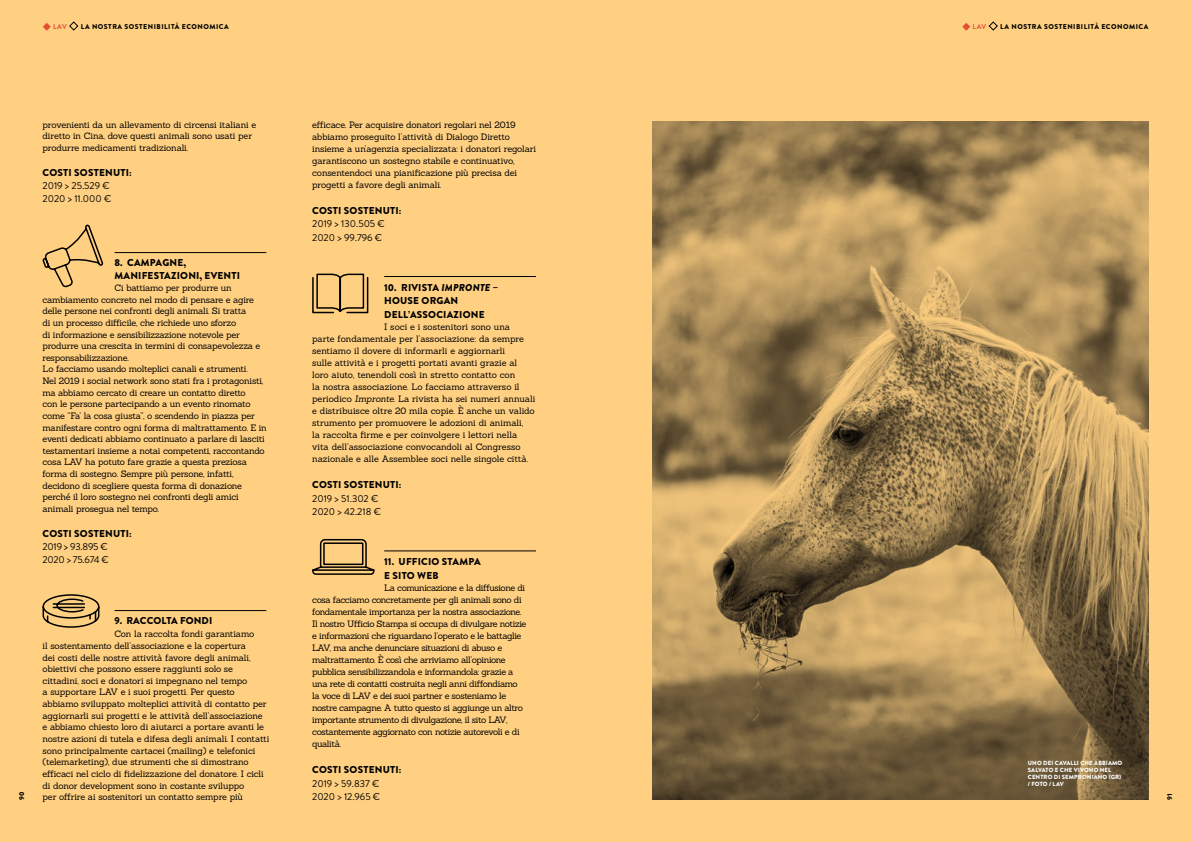
<style>
.page{position:relative;width:1191px;height:842px;background:#ffd082}
.page>*{position:absolute;margin:0;border:0;box-sizing:border-box;transform-origin:0 0}
.t1{font:900 10px/13.6px "Brandon Grotesque";letter-spacing:.02em;color:#000}
.t2{font:10px/13.6px "Brandon Grotesque";color:#000}
.t3{font:10px/13.1px "Brandon Grotesque";letter-spacing:-.02em;color:#000}
.t4{font:9px/11.6px "Sanchez";letter-spacing:-.025em;color:#000}
.t5{font:9px/12.1px "Sanchez";letter-spacing:-.045em;color:#000}
.t6{font:9px/12.1px "Sanchez";letter-spacing:-.005em;color:#000}
.t7{font:900 7px "Brandon Grotesque";letter-spacing:.07em;color:#000}
.t8{font:700 7px "Brandon Grotesque";letter-spacing:.06em;color:#e54e32}
.t9{font:900 6px/7px "Brandon Grotesque";letter-spacing:.02em;color:#fff}
.s1{font-style:italic}
</style>
<div class="page">
<svg style="left:42px;top:224px;width:62px;height:64px"></svg>
<svg style="left:42px;top:594px;width:58px;height:34px"></svg>
<svg style="left:312px;top:273px;width:57px;height:41px"></svg>
<svg style="left:312px;top:539px;width:63px;height:36px"></svg>
<img style="left:652px;top:121px;width:496px;height:678px">
<hr style="left:384px;top:276px;width:152px;height:1px;background:#000">
<hr style="left:384px;top:550px;width:152px;height:1px;background:#000">
<hr style="left:115px;top:252px;width:151px;height:1px;background:#000">
<hr style="left:115px;top:610px;width:151px;height:1px;background:#000">
<svg style="left:43px;top:23px;width:8px;height:8px"></svg>
<svg style="left:69px;top:21px;width:10px;height:10px"></svg>
<svg style="left:962px;top:23px;width:8px;height:8px"></svg>
<svg style="left:988px;top:21px;width:10px;height:10px"></svg>
<p class="t8" style="left:53px;top:21px;width:15px">LAV</p>
<p class="t7" style="left:81px;top:21px;width:150px">LA NOSTRA SOSTENIBILITÀ ECONOMICA</p>
<p class="t8" style="left:972px;top:21px;width:15px">LAV</p>
<p class="t7" style="left:1000px;top:21px;width:150px">LA NOSTRA SOSTENIBILITÀ ECONOMICA</p>
<p class="t4" style="left:43px;top:119px;width:215px">provenienti da un allevamento di circensi italiani e diretto in Cina, dove questi animali sono usati per produrre medicamenti tradizionali.</p>
<p class="t1" style="left:43px;top:166px;width:91px">COSTI SOSTENUTI:</p>
<p class="t2" style="left:43px;top:179px;width:70px;line-height:13.1px">2019 &gt; 25.529 €<br>2020 &gt; 11.000 €</p>
<p class="t4" style="left:312px;top:118px;width:225px;line-height:12.1px">efficace. Per acquisire donatori regolari nel 2019 abbiamo proseguito l’attività di Dialogo Diretto insieme a un’agenzia specializzata: i donatori regolari garantiscono un sostegno stabile e continuativo, consentendoci una pianificazione più precisa dei progetti a favore degli animali.</p>
<p class="t1" style="left:312px;top:204px;width:91px">COSTI SOSTENUTI:</p>
<p class="t2" style="left:312px;top:217px;width:74px">2019 &gt; 130.505 €<br>2020 &gt; 99.796 €</p>
<p class="t1" style="left:115px;top:256px;width:127px;line-height:13.1px">8. CAMPAGNE,<br>MANIFESTAZIONI, EVENTI</p>
<p class="t4" style="left:43px;top:282px;width:226px;text-indent:72px">Ci battiamo per produrre un cambiamento concreto nel modo di pensare e agire delle persone nei confronti degli animali. Si tratta<br>di un processo difficile, che richiede uno sforzo<br>di informazione e sensibilizzazione notevole per produrre una crescita in termini di consapevolezza e responsabilizzazione.<br>Lo facciamo usando molteplici canali e strumenti.<br>Nel 2019 i social network sono stati fra i protagonisti, ma abbiamo cercato di creare un contatto diretto<br>con le persone partecipando a un evento rinomato come “Fa’ la cosa giusta”, o scendendo in piazza per manifestare contro ogni forma di maltrattamento. E in eventi dedicati abbiamo continuato a parlare di lasciti testamentari insieme a notai competenti, raccontando cosa LAV ha potuto fare grazie a questa preziosa forma di sostegno. Sempre più persone, infatti, decidono di scegliere questa forma di donazione perché il loro sostegno nei confronti degli amici animali prosegua nel tempo.</p>
<p class="t1" style="left:43px;top:527px;width:91px">COSTI SOSTENUTI:</p>
<p class="t3" style="left:43px;top:540px;width:68px">2019 &gt; 93.895 €<br>2020 &gt; 75.674 €</p>
<p class="t1" style="left:384px;top:280px;width:115px">10. RIVISTA <span class="s1">IMPRONTE</span> –<br>HOUSE ORGAN<br>DELL’ASSOCIAZIONE</p>
<p class="t6" style="left:312px;top:320px;width:225px;text-indent:72px">I soci e i sostenitori sono una<br>parte fondamentale per l’associazione: da sempre sentiamo il dovere di informarli e aggiornarli<br>sulle attività e i progetti portati avanti grazie al loro aiuto, tenendoli così in stretto contatto con<br>la nostra associazione. Lo facciamo attraverso il periodico <span class="s1">Impronte</span>. La rivista ha sei numeri annuali e distribuisce oltre 20 mila copie. È anche un valido strumento per promuovere le adozioni di animali,<br>la raccolta firme e per coinvolgere i lettori nella vita dell’associazione convocandoli al Congresso nazionale e alle Assemblee soci nelle singole città.</p>
<p class="t1" style="left:312px;top:478px;width:91px">COSTI SOSTENUTI:</p>
<p class="t2" style="left:312px;top:492px;width:70px">2019 &gt; 51.302 €<br>2020 &gt; 42.218 €</p>
<p class="t1" style="left:384px;top:555px;width:98px">11. UFFICIO STAMPA<br>E SITO WEB</p>
<p class="t5" style="left:312px;top:581px;width:216px;text-indent:72px">La comunicazione e la diffusione di cosa facciamo concretamente per gli animali sono di fondamentale importanza per la nostra associazione.<br>Il nostro Ufficio Stampa si occupa di divulgare notizie e informazioni che riguardano l’operato e le battaglie LAV, ma anche denunciare situazioni di abuso e maltrattamento. È così che arriviamo all’opinione pubblica sensibilizzandola e informandola: grazie a una rete di contatti costruita negli anni diffondiamo la voce di LAV e dei suoi partner e sosteniamo le nostre campagne. A tutto questo si aggiunge un altro importante strumento di divulgazione, il sito LAV, costantemente aggiornato con notizie autorevoli e di qualità.</p>
<p class="t1" style="left:312px;top:763px;width:91px">COSTI SOSTENUTI:</p>
<p class="t2" style="left:312px;top:776px;width:70px">2019 &gt; 59.837 €<br>2020 &gt; 12.965 €</p>
<p class="t1" style="left:115px;top:614px;width:99px">9. RACCOLTA FONDI</p>
<p class="t4" style="left:43px;top:628px;width:228px;text-indent:72px">Con la raccolta fondi garantiamo<br>il sostentamento dell’associazione e la copertura<br>dei costi delle nostre attività favore degli animali, obiettivi che possono essere raggiunti solo se cittadini, soci e donatori si impegnano nel tempo<br>a supportare LAV e i suoi progetti. Per questo abbiamo sviluppato molteplici attività di contatto per aggiornarli sui progetti e le attività dell’associazione e abbiamo chiesto loro di aiutarci a portare avanti le nostre azioni di tutela e difesa degli animali. I contatti sono principalmente cartacei (mailing) e telefonici (telemarketing), due strumenti che si dimostrano efficaci nel ciclo di fidelizzazione del donatore. I cicli di donor development sono in costante sviluppo<br>per offrire ai sostenitori un contatto sempre più</p>
<p class="t9" style="left:1027px;top:759px;width:96px">UNO DEI CAVALLI CHE ABBIAMO<br>SALVATO E CHE VIVONO NEL<br>CENTRO DI SEMPRONIANO (GR) / FOTO / LAV</p>
<p class="t7" style="left:17px;top:800px;width:10px;rotate:-90deg">90</p>
<p class="t7" style="left:1164px;top:800px;width:8px;rotate:-90deg">91</p>
</div>
